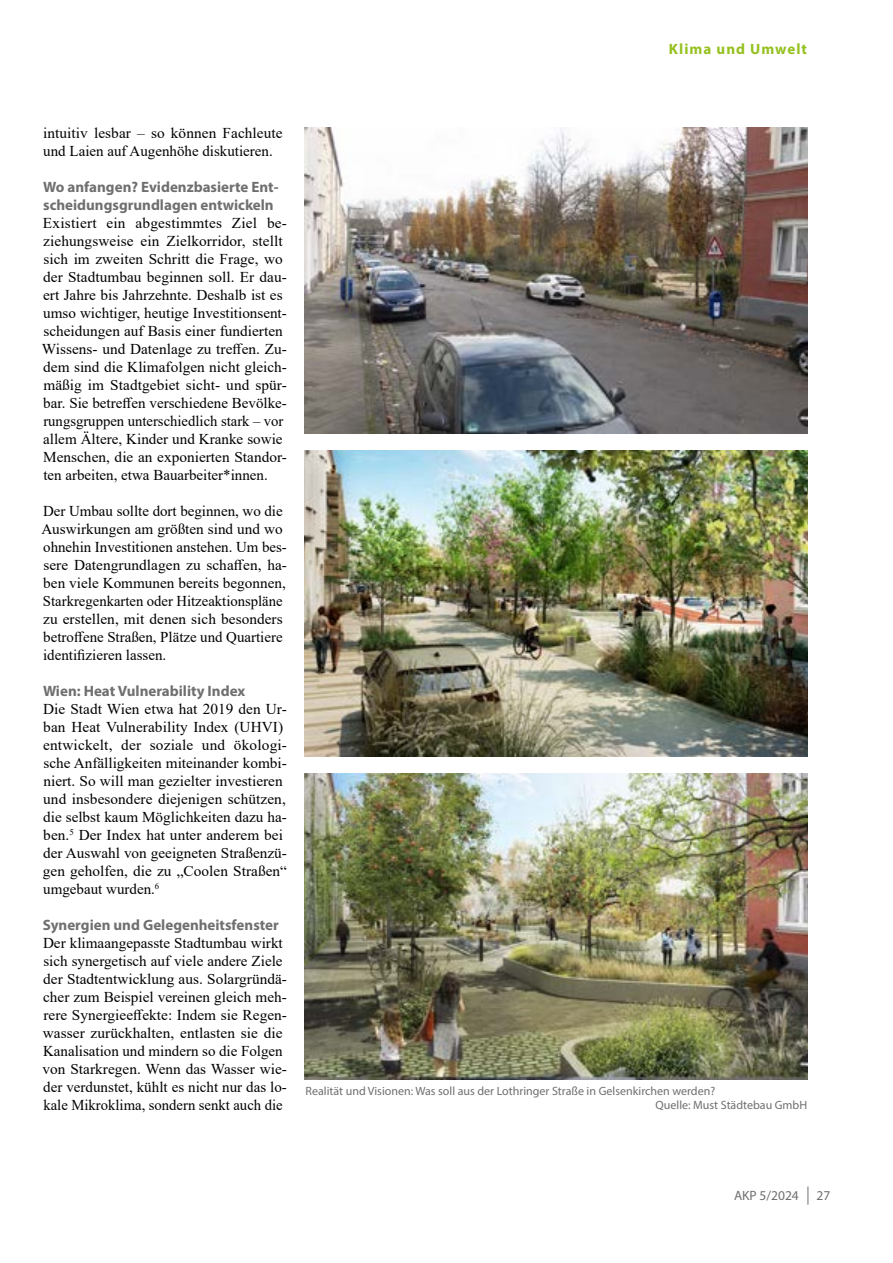
<style>
.page{position:relative;width:893px;height:1263px;background:#fff}
.page>*{position:absolute;margin:0;border:0;box-sizing:border-box;transform-origin:0 0}
.t1{font:15px/18px "Times New Roman";color:#000}
.t2{font:700 15px/18px "Myriad Pro";color:#706f6f}
.t3{font:700 15px "Myriad Pro";letter-spacing:.07em;color:#95c11f}
.t4{font:13.5px "Myriad Pro";color:#706f6f}
.t5{font:12px/14.4px "Myriad Pro";color:#706f6f}
</style>
<div class="page">
<svg style="left:807px;top:1186px;width:1px;height:19px"></svg>
<img style="left:305px;top:128px;width:503px;height:306px">
<img style="left:305px;top:450px;width:503px;height:307px">
<img style="left:305px;top:773px;width:503px;height:307px">
<p class="t3" style="left:669px;top:39px;width:140px">Klima und Umwelt</p>
<p class="t1" style="left:43px;top:123px;width:241px">intuitiv lesbar – so können Fachleute und Laien auf Augenhöhe diskutieren.</p>
<p class="t2" style="left:43px;top:177px;width:237px">Wo anfangen? Evidenzbasierte Ent&shy;scheidungsgrundlagen entwickeln</p>
<p class="t1" style="left:42px;top:213px;width:247px">Existiert ein abgestimmtes Ziel be&shy;ziehungsweise ein Zielkorridor, stellt sich im zweiten Schritt die Frage, wo der Stadtumbau beginnen soll. Er dau&shy;ert Jahre bis Jahrzehnte. Deshalb ist es umso wichtiger, heutige Investitionsent&shy;scheidungen auf Basis einer fundierten Wissens- und Datenlage zu treffen. Zu&shy;dem sind die Klimafolgen nicht gleich&shy;mäßig im Stadtgebiet sicht- und spür&shy;bar. Sie betreffen verschiedene Bevölke&shy;rungsgruppen unterschiedlich stark – vor allem Ältere, Kinder und Kranke sowie Menschen, die an exponierten Standor&shy;ten arbeiten, etwa Bauarbeiter*innen.</p>
<p class="t1" style="left:41px;top:501px;width:247px">Der Umbau sollte dort beginnen, wo die Auswirkungen am größten sind und wo ohnehin Investitionen anstehen. Um bes&shy;sere Datengrundlagen zu schaffen, ha&shy;ben viele Kommunen bereits begonnen, Starkregenkarten oder Hitzeaktionspläne zu erstellen, mit denen sich besonders betroffene Straßen, Plätze und Quartiere identifizieren lassen.</p>
<p class="t2" style="left:43px;top:681px;width:204px">Wien: Heat Vulnerability Index</p>
<p class="t1" style="left:43px;top:699px;width:246px">Die Stadt Wien etwa hat 2019 den Ur&shy;ban Heat Vulnerability Index (UHVI) entwickelt, der soziale und ökologi&shy;sche Anfälligkeiten miteinander kombi&shy;niert. So will man gezielter investieren und insbesondere diejenigen schützen, die selbst kaum Möglichkeiten dazu ha&shy;ben.<sup>5</sup> Der Index hat unter anderem bei der Auswahl von geeigneten Straßenzü&shy;gen geholfen, die zu „Coolen Straßen“ umgebaut wurden.<sup>6</sup></p>
<p class="t2" style="left:43px;top:915px;width:237px">Synergien und Gelegenheitsfenster</p>
<p class="t1" style="left:42px;top:933px;width:246px">Der klimaangepasste Stadtumbau wirkt sich synergetisch auf viele andere Ziele der Stadtentwicklung aus. Solargründä&shy;cher zum Beispiel vereinen gleich meh&shy;rere Synergieeffekte: Indem sie Regen&shy;wasser zurückhalten, entlasten sie die Kanalisation und mindern so die Folgen von Starkregen. Wenn das Wasser wie&shy;der verdunstet, kühlt es nicht nur das lo&shy;kale Mikroklima, sondern senkt auch die</p>
<p class="t5" style="left:656px;top:1083px;width:153px;text-indent:-350px">Realität und Visionen: Was soll aus der Lothringer Straße in Gelsenkirchen werden?<br>Quelle: Must Städtebau GmbH</p>
<p class="t4" style="left:734px;top:1187px;width:66px">AKP 5/2024</p>
<p class="t4" style="left:816px;top:1187px;width:15px">27</p>
</div>
